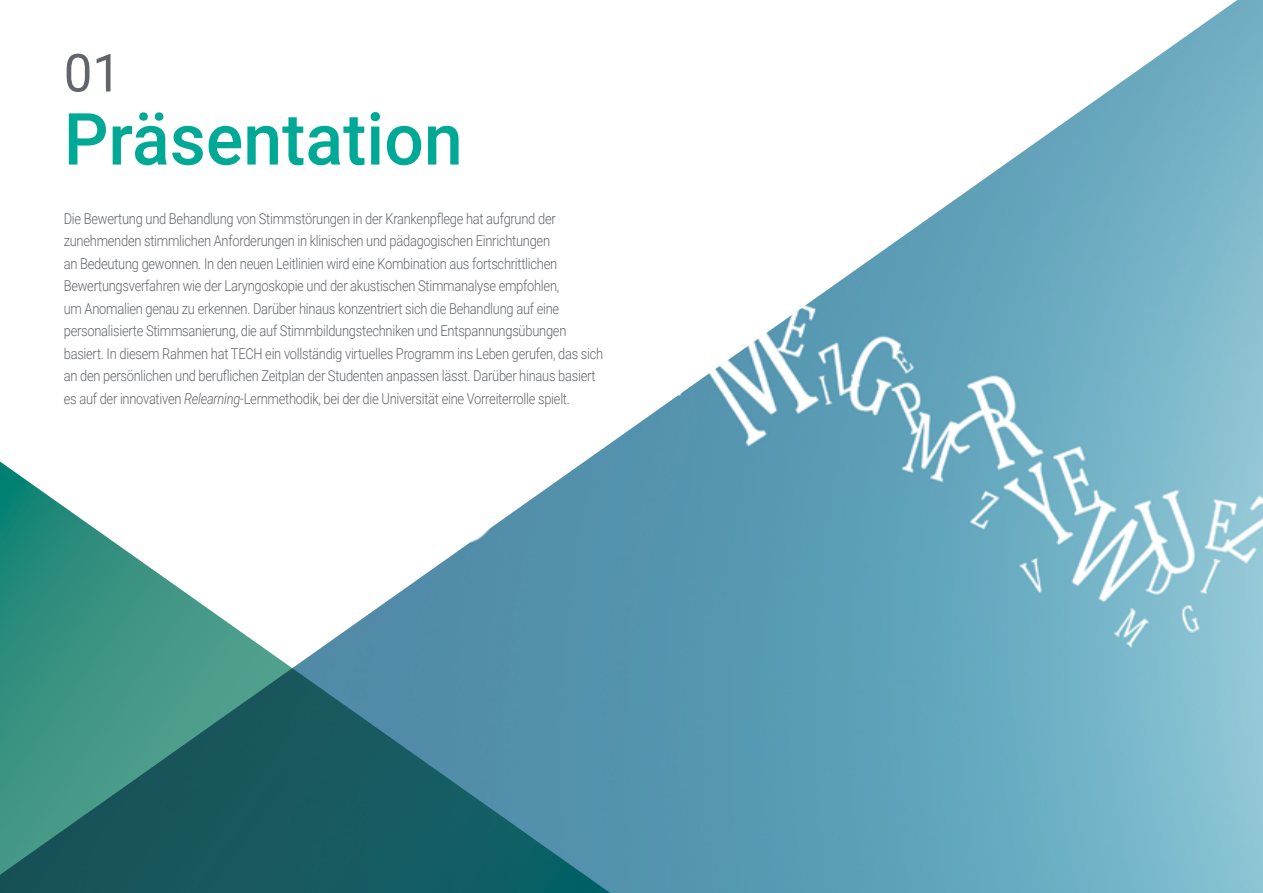
<style>
.page{position:relative;width:1263px;height:893px;background:#fff}
.page>*{position:absolute;margin:0;border:0;box-sizing:border-box;transform-origin:0 0}
.t1{font:500 72px "Roboto";color:#00a996}
.t2{font:52.5px "Roboto";color:#61646a}
.t3{font:300 15px/22.5px "Roboto";letter-spacing:-.02em;color:#61646a;scale:.86 1}
.s1{font-style:italic}
</style>
<div class="page">
<img style="left:606px;top:0;width:657px;height:893px">
<svg style="left:0;top:446px;width:640px;height:447px"></svg>
<h2 class="t2" style="left:64px;top:36px;width:59px">01</h2>
<h1 class="t1" style="left:64px;top:89px;width:400px">Präsentation</h1>
<p class="t3" style="left:64px;top:207px;width:629px">Die Bewertung und Behandlung von Stimmstörungen in der Krankenpflege hat aufgrund der zunehmenden stimmlichen Anforderungen in klinischen und pädagogischen Einrichtungen<br>an Bedeutung gewonnen. In den neuen Leitlinien wird eine Kombination aus fortschrittlichen Bewertungsverfahren wie der Laryngoskopie und der akustischen Stimmanalyse empfohlen,<br>um Anomalien genau zu erkennen. Darüber hinaus konzentriert sich die Behandlung auf eine personalisierte Stimmsanierung, die auf Stimmbildungstechniken und Entspannungsübungen basiert. In diesem Rahmen hat TECH ein vollständig virtuelles Programm ins Leben gerufen, das sich an den persönlichen und beruflichen Zeitplan der Studenten anpassen lässt. Darüber hinaus basiert es auf der innovativen <span class="s1">Relearning</span>-Lernmethodik, bei der die Universität eine Vorreiterrolle spielt.</p>
</div>
